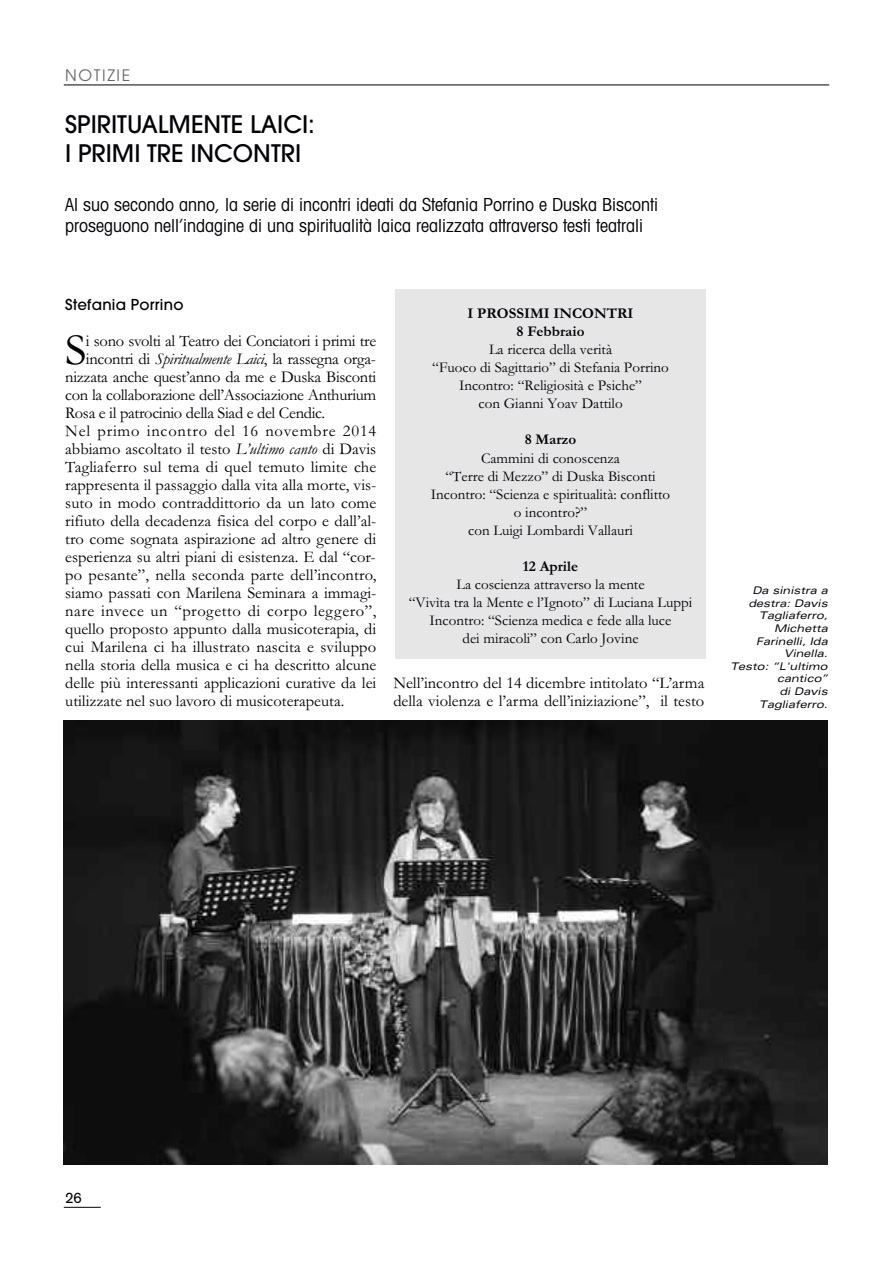
<style>
.page{position:relative;width:893px;height:1263px;background:#fff}
.page>*{position:absolute;margin:0;border:0;box-sizing:border-box;transform-origin:0 0}
.t1{font:45px "Garamond";color:#000006}
.t2{font:500 24px/28.8px "Avant Garde";color:#000006}
.t3{font:condensed 18px/21px "Avant Garde";color:#000006}
.t4{font:16.5px/18px "Garamond";color:#000006}
.t5{font:16.5px "Garamond";letter-spacing:-.02em;color:#000006}
.t6{font:16.5px "Garamond";letter-spacing:.035em;color:#000006}
.t7{font:16.5px "Garamond";letter-spacing:.05em;color:#000006}
.t8{font:15.75px "Avant Garde";letter-spacing:.105em;color:#66666a}
.t9{font:15px/18px "Garamond";color:#000006;text-align:center}
.t10{font:700 15px/18px "Garamond";color:#000006;text-align:center}
.t11{font:500 15px "Avant Garde";letter-spacing:.015em;color:#000006}
.t12{font:15px "Akzidenz Grotesk";color:#000006}
.t13{font:italic expanded 10.5px/12.6px "Univers";color:#000006;text-align:right}
.s1{font-style:italic}
</style>
<div class="page">
<hr style="left:64px;top:85px;width:765px;height:1px;background:#000006">
<hr style="left:64px;top:1207px;width:37px;height:1px;background:#000006">
<img style="left:64px;top:720px;width:764px;height:445px">
<div style="left:395px;top:289px;width:311px;height:370px;background:#e6e6e6"></div>
<p class="t8" style="left:65px;top:66px;width:66px">NOTIZIE</p>
<h2 class="t2" style="left:65px;top:112px;width:251px">SPIRITUALMENTE LAICI:<br>I PRIMI TRE INCONTRI</h2>
<p class="t3" style="left:65px;top:196px;width:594px">Al suo secondo anno, la serie di incontri ideati da Stefania Porrino e Duska Bisconti proseguono nell’indagine di una spiritualità laica realizzata attraverso testi teatrali</p>
<p class="t11" style="left:65px;top:299px;width:120px">Stefania Porrino</p>
<h1 class="t1" style="left:65px;top:322px;width:23px">S</h1>
<p class="t5" style="left:86px;top:331px;width:292px">i sono svolti al Teatro dei Conciatori i primi tre</p>
<p class="t5" style="left:86px;top:349px;width:292px">incontri di <span class="s1">Spiritualmente Laici</span>, la rassegna orga-</p>
<p class="t5" style="left:65px;top:367px;width:313px">nizzata anche quest’anno da me e Duska Bisconti</p>
<p class="t5" style="left:65px;top:385px;width:313px">con la collaborazione dell’Associazione Anthurium</p>
<p class="t5" style="left:65px;top:403px;width:261px">Rosa e il patrocinio della Siad e del Cendic.</p>
<p class="t7" style="left:65px;top:421px;width:313px">Nel primo incontro del 16 novembre 2014</p>
<p class="t4" style="left:65px;top:440px;width:313px">abbiamo ascoltato il testo <span class="s1">L’ultimo canto</span> di Davis</p>
<p class="t4" style="left:65px;top:458px;width:313px">Tagliaferro sul tema di quel temuto limite che</p>
<p class="t4" style="left:65px;top:476px;width:313px">rappresenta il passaggio dalla vita alla morte, vis-</p>
<p class="t4" style="left:65px;top:494px;width:313px">suto in modo contraddittorio da un lato come</p>
<p class="t4" style="left:65px;top:512px;width:313px">rifiuto della decadenza fisica del corpo e dall’al-</p>
<p class="t4" style="left:65px;top:530px;width:313px">tro come sognata aspirazione ad altro genere di</p>
<p class="t4" style="left:65px;top:548px;width:312px">esperienza su altri piani di esistenza. E dal “cor-</p>
<p class="t4" style="left:65px;top:566px;width:313px">po pesante”, nella seconda parte dell’incontro,</p>
<p class="t4" style="left:65px;top:584px;width:313px">siamo passati con Marilena Seminara a immagi-</p>
<p class="t6" style="left:65px;top:601px;width:313px">nare invece un “progetto di corpo leggero”,</p>
<p class="t4" style="left:65px;top:620px;width:313px">quello proposto appunto dalla musicoterapia, di</p>
<p class="t4" style="left:65px;top:638px;width:313px">cui Marilena ci ha illustrato nascita e sviluppo</p>
<p class="t4" style="left:65px;top:656px;width:313px">nella storia della musica e ci ha descritto alcune</p>
<p class="t4" style="left:65px;top:674px;width:313px">delle più interessanti applicazioni curative da lei</p>
<p class="t4" style="left:65px;top:692px;width:281px">utilizzate nel suo lavoro di musicoterapeuta.</p>
<p class="t10" style="left:468px;top:304px;width:167px">I PROSSIMI INCONTRI<br>8 Febbraio</p>
<p class="t9" style="left:432px;top:340px;width:238px">La ricerca della verità<br>“Fuoco di Sagittario” di Stefania Porrino<br>Incontro: “Religiosità e Psiche”<br>con Gianni Yoav Dattilo</p>
<p class="t10" style="left:525px;top:430px;width:53px">8 Marzo</p>
<p class="t9" style="left:431px;top:448px;width:241px">Cammini di conoscenza<br>“Terre di Mezzo” di Duska Bisconti<br>Incontro: “Scienza e spiritualità: conflitto o incontro?”<br>con Luigi Lombardi Vallauri</p>
<p class="t10" style="left:523px;top:556px;width:57px">12 Aprile</p>
<p class="t9" style="left:409px;top:574px;width:285px">La coscienza attraverso la mente<br>“Vivìta tra la Mente e l’Ignoto” di Luciana Luppi Incontro: “Scienza medica e fede alla luce<br>dei miracoli” con Carlo Jovine</p>
<p class="t13" style="left:730px;top:585px;width:99px">Da sinistra a destra: Davis<br>Tagliaferro,<br>Michetta<br>Farinelli, Ida<br>Vinella.<br>Testo: “L'ultimo cantico”<br>di Davis<br>Tagliaferro.</p>
<p class="t4" style="left:393px;top:674px;width:313px">Nell’incontro del 14 dicembre intitolato “L’arma della violenza e l’arma dell’iniziazione”, il testo</p>
<p class="t12" style="left:65px;top:1192px;width:18px">26</p>
</div>
